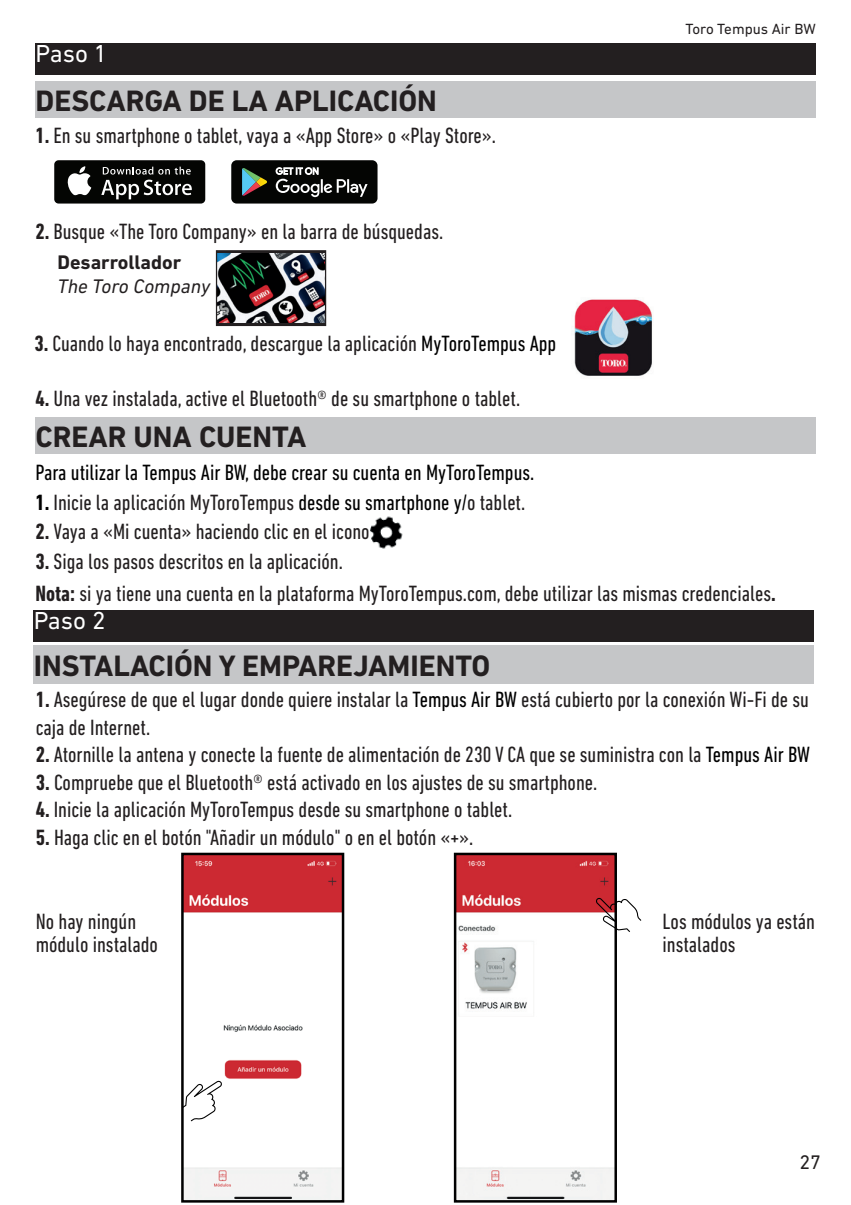
<style>
.page{position:relative;width:851px;height:1205px;background:#fff}
.page>*{position:absolute;margin:0;border:0;box-sizing:border-box;transform-origin:0 0}
.t1{font:700 30px "DIN Next LT Pro";color:#231f20}
.t2{font:25px "DIN Next LT Pro";color:#fff}
.t3{font:condensed 22.5px/22.5px "DIN Next LT Pro";color:#231f20}
.t4{font:condensed 22.5px "DIN Next LT Pro";color:#000}
.t5{font:italic 20px "DIN Next LT Pro";color:#231f20}
.t6{font:700 20px "DIN Next LT Pro";color:#231f20}
.t7{font:20px "DIN Next LT Pro";color:#231f20}
.t8{font:15px "DIN Next LT Pro";color:#231f20}
.s1{font-weight:700}
.s2{color:#000}
.s3{font-weight:700;color:#000}
</style>
<div class="page">
<div style="left:34px;top:610px;width:779px;height:31px;background:#231f20"></div>
<div style="left:34px;top:645px;width:779px;height:38px;background:#c5c6c8"></div>
<div style="left:35px;top:43px;width:780px;height:32px;background:#231f20"></div>
<div style="left:54px;top:160px;width:151px;height:44px;background:#040503;border-radius:4px"></div>
<svg style="left:67px;top:166px;width:24px;height:29px"></svg>
<svg style="left:101px;top:167px;width:91px;height:32px"></svg>
<div style="left:231px;top:160px;width:146px;height:44px;background:#040503;border-radius:5px"></div>
<svg style="left:276px;top:167px;width:91px;height:30px"></svg>
<svg style="left:242px;top:168px;width:25px;height:28px"></svg>
<div style="left:216px;top:251px;width:109px;height:74px;background:#231f20"></div>
<img style="left:218px;top:253px;width:106px;height:70px">
<div style="left:216px;top:250px;width:110px;height:76px;border:1px solid #231f20"></div>
<img style="left:574px;top:299px;width:79px;height:77px">
<div style="left:36px;top:81px;width:779px;height:37px;background:#c5c6c8"></div>
<img style="left:370px;top:516px;width:33px;height:33px">
<div style="left:35px;top:417px;width:780px;height:37px;background:#c5c6c8"></div>
<img style="left:184px;top:856px;width:157px;height:343px">
<div style="left:181px;top:853px;width:163px;height:349px;border:2px solid #000"></div>
<img style="left:457px;top:856px;width:157px;height:343px">
<div style="left:454px;top:853px;width:163px;height:349px;border:2px solid #000"></div>
<svg style="left:589px;top:884px;width:53px;height:55px"></svg>
<svg style="left:181px;top:1073px;width:52px;height:52px"></svg>
<p class="t2" style="left:35px;top:39px;width:73px">Paso 1</p>
<h1 class="t1" style="left:36px;top:83px;width:403px">DESCARGA DE LA APLICACIÓN</h1>
<p class="t3" style="left:35px;top:124px;width:462px"><span class="s1">1.</span> En su smartphone o tablet, vaya a «App Store» o «Play Store».</p>
<p class="t3" style="left:35px;top:220px;width:409px"><span class="s1">2.</span> Busque «The Toro Company» en la barra de búsquedas.</p>
<p class="t6" style="left:57px;top:250px;width:125px">Desarrollador</p>
<p class="t5" style="left:57px;top:275px;width:154px">The Toro Company</p>
<p class="t3" style="left:34px;top:332px;width:523px"><span class="s1">3.</span> Cuando lo haya encontrado, descargue la aplicación <span class="s2">MyToroTempus App</span></p>
<p class="t3" style="left:35px;top:387px;width:486px"><span class="s1">4.</span> Una vez instalada, active el Bluetooth® de su smartphone o tablet.</p>
<h1 class="t1" style="left:35px;top:419px;width:272px">CREAR UNA CUENTA</h1>
<p class="t4" style="left:35px;top:460px;width:500px">Para utilizar la Tempus Air BW, debe crear su cuenta en MyToroTempus.</p>
<p class="t3" style="left:35px;top:491px;width:491px"><span class="s3">1.</span> Inicie la aplicación MyToroTempus <span class="s2">desde su smartphone y/</span>o tablet.</p>
<p class="t3" style="left:35px;top:520px;width:340px"><span class="s1">2.</span> Vaya a «Mi cuenta» haciendo clic en el icono.</p>
<p class="t3" style="left:35px;top:550px;width:309px"><span class="s1">3.</span> Siga los pasos descritos en la aplicación.</p>
<p class="t8" style="left:685px;top:20px;width:132px">Toro Tempus Air BW</p>
<p class="t3" style="left:35px;top:582px;width:741px"><span class="s1">Nota:</span> si ya tiene una cuenta en la plataforma MyToroTempus.com, debe utilizar las mismas credenciales<span class="s1">.</span></p>
<p class="t2" style="left:34px;top:605px;width:73px">Paso 2</p>
<h1 class="t1" style="left:34px;top:648px;width:458px">INSTALACIÓN Y EMPAREJAMIENTO</h1>
<p class="t3" style="left:36px;top:685px;width:774px;line-height:27.5px"><span class="s1">1.</span> Asegúrese de que el lugar donde quiere instalar la <span class="s2">Tempus Air BW</span> está cubierto por la conexión Wi-Fi de su caja de Internet.</p>
<p class="t3" style="left:36px;top:743px;width:775px"><span class="s1">2.</span> Atornille la antena y conecte la fuente de alimentación de 230 V CA que se suministra con la <span class="s2">Tempus Air BW</span></p>
<p class="t3" style="left:36px;top:770px;width:563px"><span class="s1">3.</span> Compruebe que el Bluetooth® está activado en los ajustes de su smartphone.</p>
<p class="t3" style="left:36px;top:798px;width:478px"><span class="s1">4.</span> Inicie la aplicación MyToroTempus desde su smartphone o tablet.</p>
<p class="t3" style="left:36px;top:825px;width:439px"><span class="s1">5.</span> Haga clic en el botón "Añadir un módulo" o en el botón «+».</p>
<p class="t3" style="left:36px;top:910px;width:124px">No hay ningún módulo instalado</p>
<p class="t3" style="left:662px;top:910px;width:154px">Los módulos ya están instalados</p>
<p class="t7" style="left:799px;top:1151px;width:23px">27</p>
</div>
